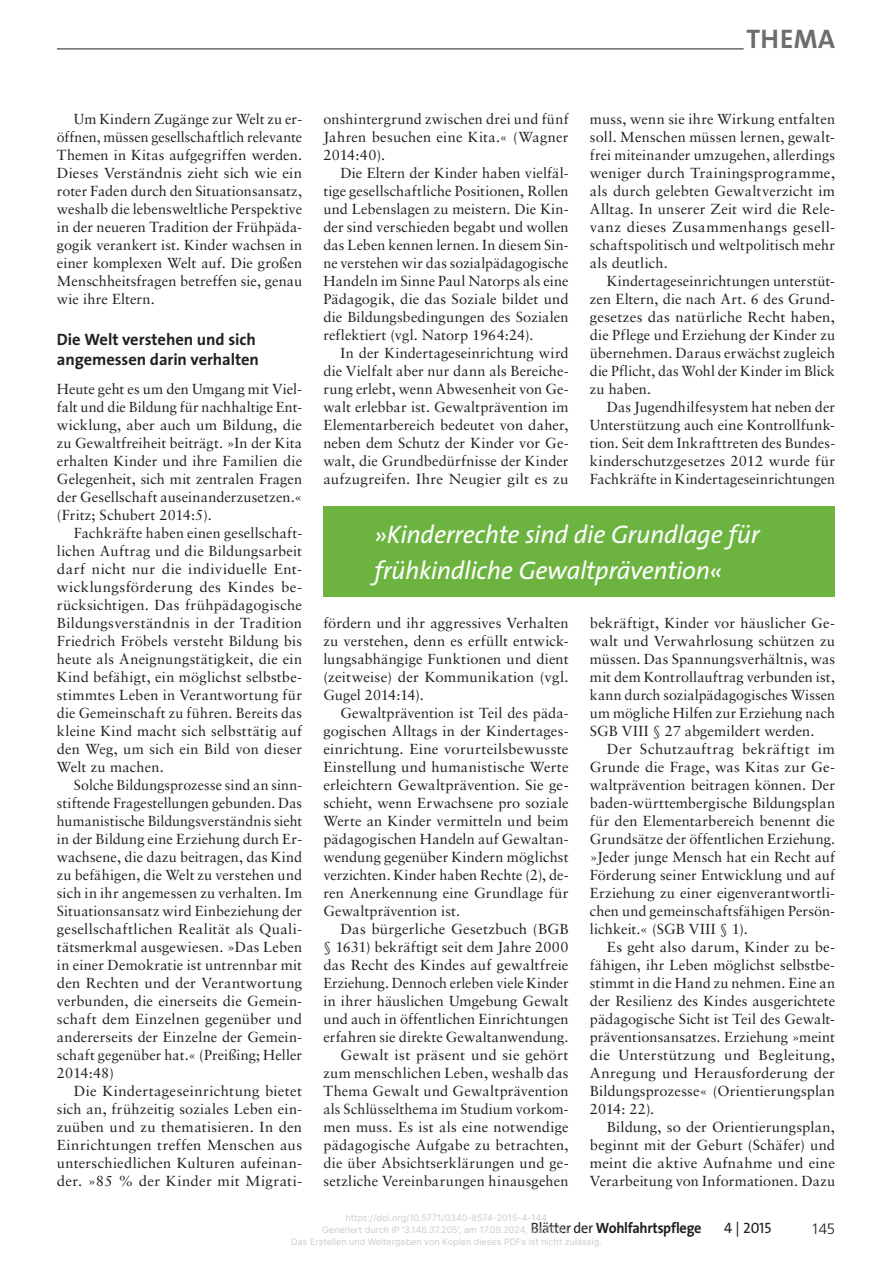
<style>
.page{position:relative;width:893px;height:1263px;background:#fff}
.page>*{position:absolute;margin:0;border:0;box-sizing:border-box;transform-origin:0 0}
.t1{font:700 27px "The Sans Os F";letter-spacing:.015em;color:#6c6d70}
.t2{font:italic 25.5px/36px "The Sans";letter-spacing:-.015em;color:#fff}
.t3{font:700 16.5px/19.8px "The Sans";letter-spacing:-.005em;color:#231f20}
.t4{font:700 15px "The Sans Os F";letter-spacing:-.02em;color:#231f20;scale:.95 1}
.t5{font:15px "The Sans Os F";color:#231f20}
.t6{font:300 15px "Frutiger";color:#231f20}
.t7{font:14.55px/18px "Sabon LT Std";letter-spacing:.01em;color:#231f20;text-align:justify}
.t8{font:9px/12px "Inter";color:#ccc;text-align:center}
.s1{font-weight:400}
</style>
<div class="page">
<hr style="left:57px;top:49px;width:778px;height:1px;background:#231f20">
<hr style="left:744px;top:47px;width:91px;height:3px;background:#fff">
<div style="left:323px;top:506px;width:512px;height:90px;background:#6cb43f"></div>
<h1 class="t1" style="left:746px;top:22px;width:90px">THEMA</h1>
<p class="t7" style="left:57px;top:110px;width:247px;text-indent:17px">Um Kindern Zugänge zur Welt zu er&shy;öffnen, müssen gesellschaftlich relevante Themen in Kitas aufgegriffen werden.<br>Dieses Verständnis zieht sich wie ein roter Faden durch den Situationsansatz, weshalb die lebensweltliche Perspektive in der neueren Tradition der Frühpäda&shy;gogik verankert ist. Kinder wachsen in einer komplexen Welt auf. Die großen Menschheitsfragen betreffen sie, genau wie ihre Eltern.</p>
<p class="t3" style="left:57px;top:330px;width:204px">Die Welt verstehen und sich angemessen darin verhalten</p>
<p class="t7" style="left:57px;top:380px;width:247px">Heute geht es um den Umgang mit Viel&shy;falt und die Bildung für nachhaltige Ent&shy;wicklung, aber auch um Bildung, die zu Gewaltfreiheit beiträgt. »In der Kita erhalten Kinder und ihre Familien die Gelegenheit, sich mit zentralen Fragen der Gesellschaft auseinanderzusetzen.« (Fritz; Schubert 2014:5).</p>
<p class="t7" style="left:57px;top:524px;width:247px;text-indent:17px">Fachkräfte haben einen gesellschaft&shy;lichen Auftrag und die Bildungsarbeit darf nicht nur die individuelle Ent&shy;wicklungsförderung des Kindes be&shy;rücksichtigen. Das frühpädagogische Bildungsverständnis in der Tradition Friedrich Fröbels versteht Bildung bis heute als Aneignungstätigkeit, die ein Kind befähigt, ein möglichst selbstbe&shy;stimmtes Leben in Verantwortung für die Gemeinschaft zu führen. Bereits das kleine Kind macht sich selbsttätig auf den Weg, um sich ein Bild von dieser Welt zu machen.</p>
<p class="t7" style="left:57px;top:776px;width:247px;text-indent:17px">Solche Bildungsprozesse sind an sinn&shy;stiftende Fragestellungen gebunden. Das humanistische Bildungsverständnis sieht in der Bildung eine Erziehung durch Er&shy;wachsene, die dazu beitragen, das Kind zu befähigen, die Welt zu verstehen und sich in ihr angemessen zu verhalten. Im Situationsansatz wird Einbeziehung der gesellschaftlichen Realität als Quali&shy;tätsmerkmal ausgewiesen. »Das Leben in einer Demokratie ist untrennbar mit den Rechten und der Verantwortung verbunden, die einerseits die Gemein&shy;schaft dem Einzelnen gegenüber und andererseits der Einzelne der Gemein&shy;schaft gegenüber hat.« (Preißing; Heller 2014:48)</p>
<p class="t7" style="left:57px;top:1082px;width:247px;text-indent:17px">Die Kindertageseinrichtung bietet sich an, frühzeitig soziales Leben ein&shy;zuüben und zu thematisieren. In den Einrichtungen treffen Menschen aus unterschiedlichen Kulturen aufeinan&shy;der. »85 % der Kinder mit Migrati-</p>
<p class="t7" style="left:323px;top:110px;width:247px">onshintergrund zwischen drei und fünf Jahren besuchen eine Kita.« (Wagner 2014:40).</p>
<p class="t7" style="left:323px;top:164px;width:247px;text-indent:17px">Die Eltern der Kinder haben vielfäl&shy;tige gesellschaftliche Positionen, Rollen und Lebenslagen zu meistern. Die Kin&shy;der sind verschieden begabt und wollen das Leben kennen lernen. In diesem Sin&shy;ne verstehen wir das sozialpädagogische Handeln im Sinne Paul Natorps als eine Pädagogik, die das Soziale bildet und die Bildungsbedingungen des Sozialen reflektiert (vgl. Natorp 1964:24).</p>
<p class="t7" style="left:323px;top:344px;width:247px;text-indent:17px">In der Kindertageseinrichtung wird die Vielfalt aber nur dann als Bereiche&shy;rung erlebt, wenn Abwesenheit von Ge&shy;walt erlebbar ist. Gewaltprävention im Elementarbereich bedeutet von daher, neben dem Schutz der Kinder vor Ge&shy;walt, die Grundbedürfnisse der Kinder aufzugreifen. Ihre Neugier gilt es zu</p>
<p class="t7" style="left:590px;top:110px;width:247px">muss, wenn sie ihre Wirkung entfalten soll. Menschen müssen lernen, gewalt&shy;frei miteinander umzugehen, allerdings weniger durch Trainingsprogramme, als durch gelebten Gewaltverzicht im Alltag. In unserer Zeit wird die Rele&shy;vanz dieses Zusammenhangs gesell&shy;schaftspolitisch und weltpolitisch mehr als deutlich.</p>
<p class="t7" style="left:590px;top:272px;width:247px;text-indent:17px">Kindertageseinrichtungen unterstüt&shy;zen Eltern, die nach Art. 6 des Grund&shy;gesetzes das natürliche Recht haben, die Pflege und Erziehung der Kinder zu übernehmen. Daraus erwächst zugleich die Pflicht, das Wohl der Kinder im Blick zu haben.</p>
<p class="t7" style="left:590px;top:398px;width:247px;text-indent:17px">Das Jugendhilfesystem hat neben der Unterstützung auch eine Kontrollfunk&shy;tion. Seit dem Inkrafttreten des Bundes&shy;kinderschutzgesetzes 2012 wurde für Fachkräfte in Kindertageseinrichtungen</p>
<h2 class="t2" style="left:374px;top:515px;width:387px">»Kinderrechte sind die Grundlage für frühkindliche Gewaltprävention«</h2>
<p class="t7" style="left:323px;top:614px;width:247px">fördern und ihr aggressives Verhalten zu verstehen, denn es erfüllt entwick&shy;lungsabhängige Funktionen und dient (zeitweise) der Kommunikation (vgl.<br>Gugel 2014:14).</p>
<p class="t7" style="left:323px;top:704px;width:247px;text-indent:17px">Gewaltprävention ist Teil des päda&shy;gogischen Alltags in der Kindertages&shy;einrichtung. Eine vorurteilsbewusste Einstellung und humanistische Werte erleichtern Gewaltprävention. Sie ge&shy;schieht, wenn Erwachsene pro soziale Werte an Kinder vermitteln und beim pädagogischen Handeln auf Gewaltan&shy;wendung gegenüber Kindern möglichst verzichten. Kinder haben Rechte (2), de&shy;ren Anerkennung eine Grundlage für Gewaltprävention ist.</p>
<p class="t7" style="left:323px;top:920px;width:247px;text-align:right">Das bürgerliche Gesetzbuch (BGB<br>§ 1631) bekräftigt seit dem Jahre 2000 das Recht des Kindes auf gewaltfreie Erziehung. Dennoch erleben viele Kinder in ihrer häuslichen Umgebung Gewalt und auch in öffentlichen Einrichtungen erfahren sie direkte Gewaltanwendung.<br>Gewalt ist präsent und sie gehört zum menschlichen Leben, weshalb das Thema Gewalt und Gewaltprävention als Schlüsselthema im Studium vorkom&shy;men muss. Es ist als eine notwendige pädagogische Aufgabe zu betrachten, die über Absichtserklärungen und ge&shy;setzliche Vereinbarungen hinausgehen</p>
<p class="t7" style="left:590px;top:614px;width:247px">bekräftigt, Kinder vor häuslicher Ge&shy;walt und Verwahrlosung schützen zu müssen. Das Spannungsverhältnis, was mit dem Kontrollauftrag verbunden ist, kann durch sozialpädagogisches Wissen um mögliche Hilfen zur Erziehung nach SGB VIII § 27 abgemildert werden.</p>
<p class="t7" style="left:590px;top:740px;width:247px;text-indent:17px">Der Schutzauftrag bekräftigt im Grunde die Frage, was Kitas zur Ge&shy;waltprävention beitragen können. Der baden-württembergische Bildungsplan für den Elementarbereich benennt die Grundsätze der öffentlichen Erziehung. »Jeder junge Mensch hat ein Recht auf Förderung seiner Entwicklung und auf Erziehung zu einer eigenverantwortli&shy;chen und gemeinschaftsfähigen Persön&shy;lichkeit.« (SGB VIII § 1).</p>
<p class="t7" style="left:590px;top:938px;width:247px;text-indent:17px">Es geht also darum, Kinder zu be&shy;fähigen, ihr Leben möglichst selbstbe&shy;stimmt in die Hand zu nehmen. Eine an der Resilienz des Kindes ausgerichtete pädagogische Sicht ist Teil des Gewalt&shy;präventionsansatzes. Erziehung »meint die Unterstützung und Begleitung, Anregung und Herausforderung der Bildungsprozesse« (Orientierungsplan 2014: 22).</p>
<p class="t7" style="left:590px;top:1118px;width:247px;text-indent:17px">Bildung, so der Orientierungsplan, beginnt mit der Geburt (Schäfer) und meint die aktive Aufnahme und eine Verarbeitung von Informationen. Dazu</p>
<p class="t8" style="left:291px;top:1212px;width:312px">https://doi.org/10.5771/0340-8574-2015-4-144<br>Generiert durch IP '3.146.37.205', am 17.09.2024, 23:20:24.<br>Das Erstellen und Weitergeben von Kopien dieses PDFs ist nicht zulässig.</p>
<p class="t4" style="left:531px;top:1218px;width:181px"><span class="s1">Blätter der</span> Wohlfahrtspflege</p>
<p class="t5" style="left:724px;top:1218px;width:49px">4 | 2015</p>
<p class="t6" style="left:811px;top:1220px;width:25px">145</p>
</div>
